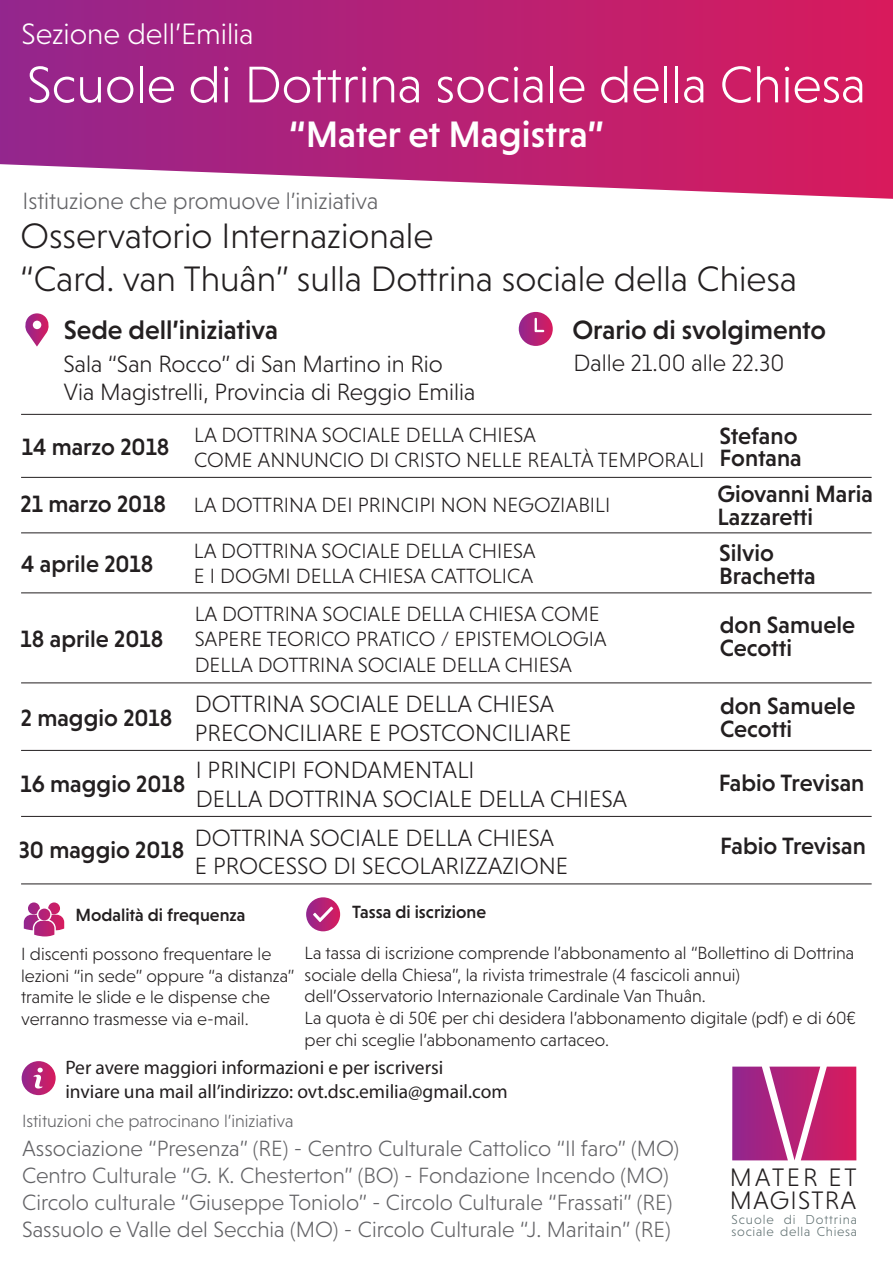
<style>
.page{position:relative;width:893px;height:1263px;background:#fff}
.page>*{position:absolute;margin:0;border:0;box-sizing:border-box;transform-origin:0 0}
.t1{font:300 52.5px "Niveau Grotesk";color:#fff}
.t2{font:500 37.5px "Niveau Grotesk";letter-spacing:-.005em;color:#fff}
.t3{font:300 36px/43.2px "Niveau Grotesk";color:#231f20}
.t4{font:300 30px "Niveau Grotesk";color:#fff}
.t5{font:500 27px "Niveau Grotesk";color:#231f20}
.t6{font:300 25.8px/22.5px "Niveau Grotesk";letter-spacing:.045em;color:#231f20}
.t7{font:300 24px/28.8px "Niveau Grotesk";color:#231f20}
.t8{font:500 24px/22.5px "Niveau Grotesk";color:#231f20}
.t9{font:300 24px "Niveau Grotesk";color:#636366}
.t10{font:300 22.5px/27px "Niveau Grotesk";color:#636366}
.t11{font:300 21px/25.2px "Niveau Grotesk";color:#231f20}
.t12{font:19.5px/23.4px "Myriad Pro";color:#231f20}
.t13{font:300 18px/21.6px "Niveau Grotesk";color:#231f20}
.t14{font:300 18px "Niveau Grotesk";color:#636366}
.t15{font:500 18px "Niveau Grotesk";color:#231f20}
.t16{font:300 13.2px/11.9px "Niveau Grotesk";letter-spacing:.05em;color:#627273}
</style>
<div class="page">
<svg style="left:0;top:0;width:893px;height:199px;background:#bd337f"></svg>
<svg style="left:732px;top:1066px;width:124px;height:94px;background:#bd3b85"></svg>
<svg style="left:25px;top:313px;width:24px;height:34px"></svg>
<svg style="left:519px;top:312px;width:34px;height:34px"></svg>
<hr style="left:21px;top:477px;width:851px;height:1px;background:#231f20">
<hr style="left:21px;top:532px;width:851px;height:1px;background:#231f20">
<hr style="left:21px;top:592px;width:851px;height:1px;background:#231f20">
<hr style="left:21px;top:682px;width:851px;height:1px;background:#231f20">
<hr style="left:21px;top:750px;width:851px;height:1px;background:#231f20">
<hr style="left:21px;top:816px;width:851px;height:1px;background:#231f20">
<hr style="left:21px;top:883px;width:851px;height:1px;background:#231f20">
<hr style="left:21px;top:414px;width:851px;height:1px;background:#231f20">
<svg style="left:24px;top:902px;width:40px;height:34px"></svg>
<svg style="left:306px;top:897px;width:34px;height:34px"></svg>
<svg style="left:22px;top:1061px;width:34px;height:34px"></svg>
<h3 class="t4" style="left:21px;top:17px;width:234px">Sezione dell’Emilia</h3>
<h1 class="t1" style="left:27px;top:55px;width:841px">Scuole di Dottrina sociale della Chiesa</h1>
<h2 class="t2" style="left:289px;top:113px;width:316px">“Mater et Magistra”</h2>
<h3 class="t9" style="left:23px;top:187px;width:357px">Istituzione che promuove l’iniziativa</h3>
<h3 class="t3" style="left:20px;top:214px;width:778px">Osservatorio Internazionale<br>“Card. van Thuân” sulla Dottrina sociale della Chiesa</h3>
<h3 class="t5" style="left:64px;top:314px;width:216px">Sede dell’iniziativa</h3>
<h3 class="t5" style="left:572px;top:314px;width:255px">Orario di svolgimento</h3>
<h3 class="t7" style="left:574px;top:349px;width:212px">Dalle 21.00 alle 22.30</h3>
<h3 class="t7" style="left:63px;top:349px;width:414px">Sala “San Rocco” di San Martino in Rio<br>Via Magistrelli, Provincia di Reggio Emilia</h3>
<h3 class="t8" style="left:22px;top:435px;width:149px">14 marzo 2018</h3>
<p class="t11" style="left:194px;top:422px;width:512px">LA DOTTRINA SOCIALE DELLA CHIESA<br>COME ANNUNCIO DI CRISTO NELLE REALTÀ TEMPORALI</p>
<h3 class="t8" style="left:719px;top:424px;width:84px">Stefano<br>Fontana</h3>
<h3 class="t8" style="left:21px;top:492px;width:147px">21 marzo 2018</h3>
<h3 class="t8" style="left:717px;top:483px;width:157px">Giovanni Maria<br>Lazzaretti</h3>
<p class="t11" style="left:194px;top:492px;width:418px">LA DOTTRINA DEI PRINCIPI NON NEGOZIABILI</p>
<h3 class="t8" style="left:21px;top:552px;width:134px">4 aprile 2018</h3>
<h3 class="t8" style="left:21px;top:627px;width:144px">18 aprile 2018</h3>
<h3 class="t8" style="left:21px;top:706px;width:153px">2 maggio 2018</h3>
<h3 class="t8" style="left:21px;top:772px;width:166px">16 maggio 2018</h3>
<h3 class="t8" style="left:19px;top:838px;width:167px">30 maggio 2018</h3>
<p class="t11" style="left:194px;top:538px;width:343px">LA DOTTRINA SOCIALE DELLA CHIESA<br>E I DOGMI DELLA CHIESA CATTOLICA</p>
<h3 class="t8" style="left:719px;top:541px;width:98px">Silvio<br>Brachetta</h3>
<p class="t11" style="left:195px;top:601px;width:414px">LA DOTTRINA SOCIALE DELLA CHIESA COME<br>SAPERE TEORICO PRATICO / EPISTEMOLOGIA<br>DELLA DOTTRINA SOCIALE DELLA CHIESA</p>
<h3 class="t8" style="left:720px;top:613px;width:137px">don Samuele<br>Cecotti</h3>
<h3 class="t8" style="left:720px;top:694px;width:137px">don Samuele<br>Cecotti</h3>
<h3 class="t7" style="left:195px;top:689px;width:378px">DOTTRINA SOCIALE DELLA CHIESA<br>PRECONCILIARE E POSTCONCILIARE</h3>
<h3 class="t7" style="left:196px;top:755px;width:433px">I PRINCIPI FONDAMENTALI<br>DELLA DOTTRINA SOCIALE DELLA CHIESA</h3>
<h3 class="t8" style="left:719px;top:772px;width:147px">Fabio Trevisan</h3>
<h3 class="t7" style="left:195px;top:823px;width:375px">DOTTRINA SOCIALE DELLA CHIESA<br>E PROCESSO DI SECOLARIZZAZIONE</h3>
<h3 class="t8" style="left:720px;top:835px;width:147px">Fabio Trevisan</h3>
<p class="t15" style="left:76px;top:904px;width:171px">Modalità di frequenza</p>
<p class="t15" style="left:352px;top:902px;width:136px">Tassa di iscrizione</p>
<p class="t13" style="left:305px;top:942px;width:553px">La tassa di iscrizione comprende l’abbonamento al “Bollettino di Dottrina sociale della Chiesa”, la rivista trimestrale (4 fascicoli annui) dell’Osservatorio Internazionale Cardinale Van Thuân.<br>La quota è di 50€ per chi desidera l’abbonamento digitale (pdf) e di 60€ per chi sceglie l’abbonamento cartaceo.</p>
<p class="t12" style="left:65px;top:1055px;width:444px">Per avere maggiori informazioni e per iscriversi<br>inviare una mail all’indirizzo: ovt.dsc.emilia@gmail.com</p>
<p class="t13" style="left:21px;top:943px;width:275px">I discenti possono frequentare le lezioni “in sede” oppure “a distanza” tramite le slide e le dispense che verranno trasmesse via e-mail.</p>
<p class="t14" style="left:22px;top:1111px;width:273px">Istituzioni che patrocinano l’iniziativa</p>
<p class="t10" style="left:22px;top:1135px;width:659px">Associazione “Presenza” (RE) - Centro Culturale Cattolico “Il faro” (MO)<br>Centro Culturale “G. K. Chesterton” (BO) - Fondazione Incendo (MO)<br>Circolo culturale “Giuseppe Toniolo” - Circolo Culturale “Frassati” (RE)<br>Sassuolo e Valle del Secchia (MO) - Circolo Culturale “J. Maritain” (RE)</p>
<h3 class="t6" style="left:730px;top:1166px;width:128px">MATER ET<br>MAGISTRA</h3>
<p class="t16" style="left:732px;top:1213px;width:127px">Scuole di Dottrina sociale della Chiesa</p>
</div>
